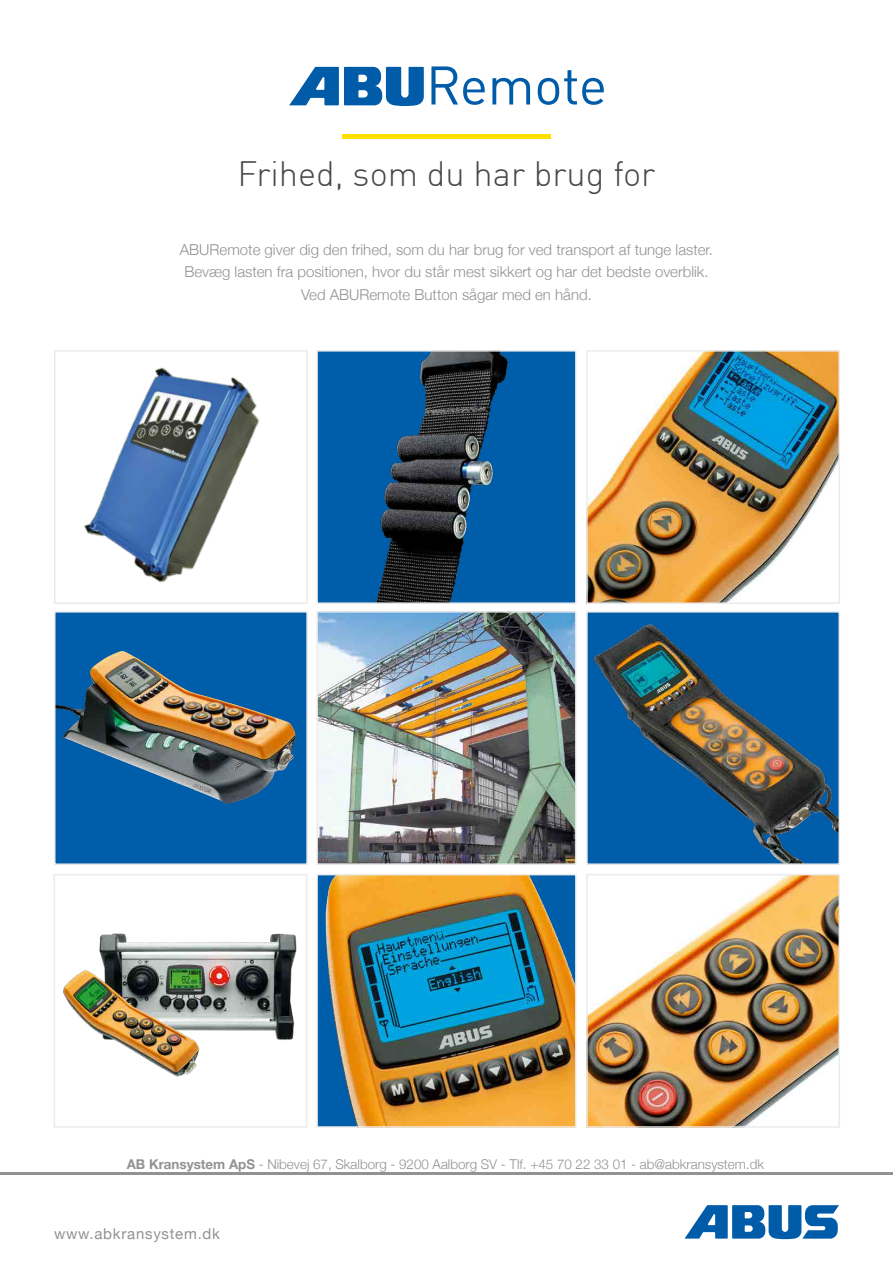
<style>
.page{position:relative;width:893px;height:1263px;background:#fff}
.page>*{position:absolute;margin:0;border:0;box-sizing:border-box;transform-origin:0 0}
.t1{font:300 34.5px "DIN";color:#494948}
.t2{font:300 15px/22.5px "Helvetica Neue";color:#919292;text-align:center}
.t3{font:15px "Helvetica Neue";letter-spacing:.05em;color:#919292}
.t4{font:300 13.5px "Helvetica Neue";color:#919292}
.s1{font-weight:700}
</style>
<div class="page">
<hr style="left:0;top:1173px;width:893px;height:2px;background:#919292">
<svg style="left:684px;top:1205px;width:155px;height:34px"></svg>
<img style="left:63px;top:933px;width:234px;height:144px">
<div style="left:54px;top:874px;width:253px;height:254px;border:2px solid #ececed"></div>
<img style="left:84px;top:367px;width:175px;height:216px">
<div style="left:54px;top:350px;width:254px;height:254px;border:2px solid #ececed"></div>
<img style="left:589px;top:877px;width:248px;height:248px">
<div style="left:586px;top:874px;width:254px;height:254px;border:2px solid #ececed"></div>
<img style="left:589px;top:614px;width:248px;height:248px">
<div style="left:586px;top:611px;width:254px;height:254px;border:2px solid #ececed"></div>
<img style="left:319px;top:353px;width:255px;height:248px">
<div style="left:316px;top:350px;width:261px;height:254px;border:2px solid #ececed"></div>
<img style="left:589px;top:353px;width:248px;height:248px">
<div style="left:586px;top:350px;width:254px;height:254px;border:2px solid #ececed"></div>
<img style="left:319px;top:877px;width:255px;height:248px">
<div style="left:316px;top:874px;width:261px;height:254px;border:2px solid #ececed"></div>
<div style="left:55px;top:612px;width:252px;height:252px;background:#005daa"></div>
<img style="left:57px;top:651px;width:239px;height:153px">
<div style="left:54px;top:611px;width:254px;height:254px;border:2px solid #ececed"></div>
<img style="left:319px;top:614px;width:255px;height:248px">
<div style="left:316px;top:611px;width:261px;height:254px;border:2px solid #ececed"></div>
<svg style="left:289px;top:66px;width:315px;height:40px"></svg>
<hr style="left:342px;top:135px;width:209px;height:4px;background:#ffdf00">
<h1 class="t1" style="left:238px;top:152px;width:419px">Frihed, som du har brug for</h1>
<p class="t2" style="left:180px;top:237px;width:535px">ABURemote giver dig den frihed, som du har brug for ved transport af tunge laster.<br>Bevæg lasten fra positionen, hvor du står mest sikkert og har det bedste overblik.<br>Ved ABURemote Button sågar med en hånd.</p>
<p class="t4" style="left:127px;top:1153px;width:639px"><span class="s1">AB Kransystem ApS</span> - Nibevej 67, Skalborg - 9200 Aalborg SV - Tlf. +45 70 22 33 01 - ab@abkransystem.dk</p>
<p class="t3" style="left:54px;top:1221px;width:168px">www.abkransystem.dk</p>
</div>
